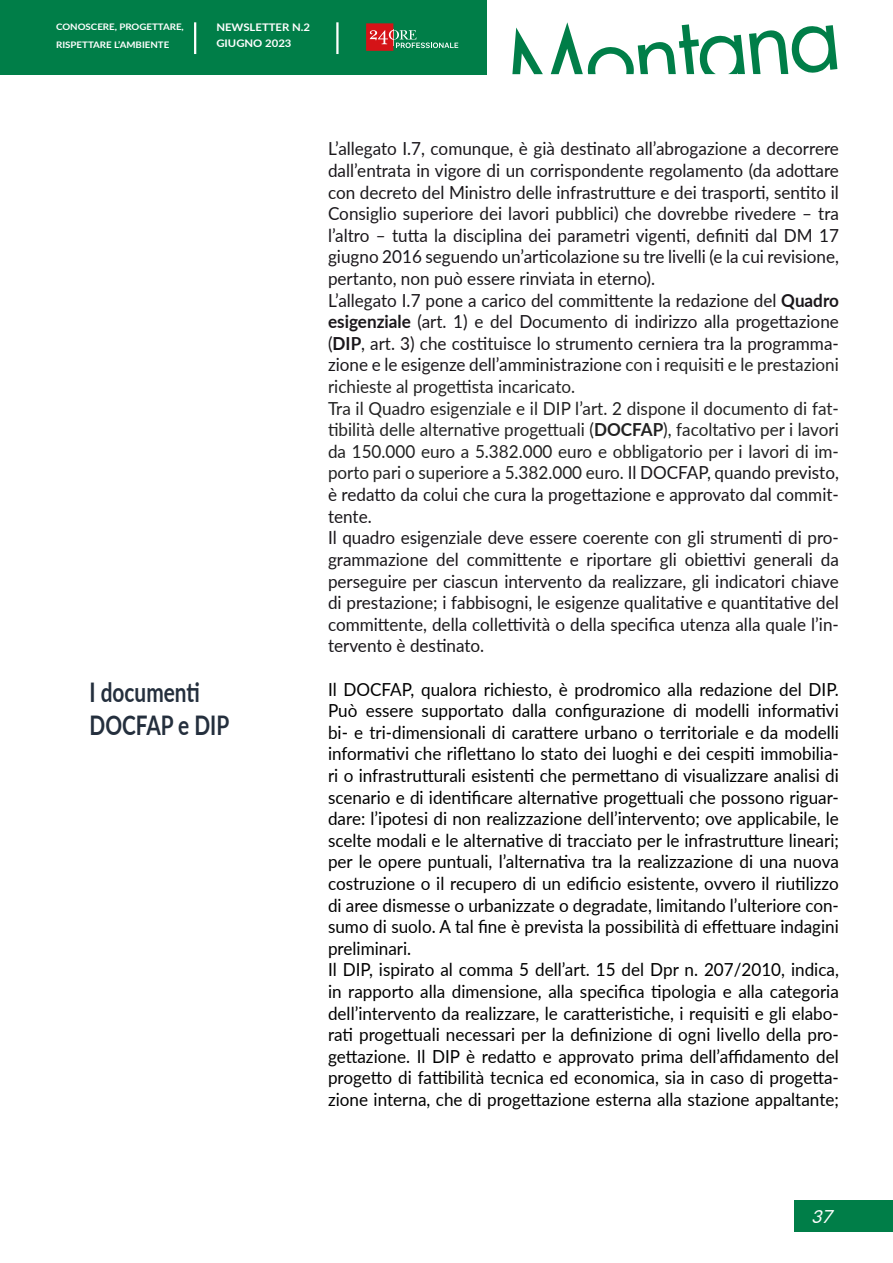
<style>
.page{position:relative;width:893px;height:1263px;background:#fff}
.page>*{position:absolute;margin:0;border:0;box-sizing:border-box;transform-origin:0 0}
.t1{font:700 27px/33px "Lato";color:#242f3d;scale:.77 1}
.t2{font:18px/21.6px "Lato";color:#1a171b;scale:.95 1}
.t3{font:18px/21.6px "Lato";color:#000;scale:.95 1}
.t4{font:italic 18px "Lato";color:#fff}
.t5{font:700 10.5px/16.2px "Lato";color:#fff;scale:1.08 1}
.t6{font:700 9px/18px "Lato";color:#fff;scale:1.08 1}
.s1{font-weight:700}
.s2{color:#222}
.s3{font-weight:700;color:#222}
</style>
<div class="page">
<div style="left:0;top:0;width:487px;height:74px;background:#007e48"></div>
<hr style="left:336px;top:22px;width:3px;height:32px;background:#fff">
<hr style="left:194px;top:22px;width:2px;height:32px;background:#fff">
<svg style="left:366px;top:23px;width:92px;height:28px"></svg>
<div style="left:794px;top:1200px;width:99px;height:31px;background:#007e48"></div>
<svg style="left:512px;top:22px;width:325px;height:52px"></svg>
<p class="t6" style="left:56px;top:17px;width:120px">CONOSCERE, PROGETTARE,<br>RISPETTARE L’AMBIENTE</p>
<p class="t5" style="left:216px;top:18px;width:88px">NEWSLETTER N.2<br>GIUGNO 2023</p>
<h1 class="t1" style="left:90px;top:675px;width:183px">I documenti<br>DOCFAP e DIP</h1>
<p class="t2" style="left:328px;top:137px;width:539px">L’allegato I.7, comunque, è già destinato all’abrogazione a decorrere dall’entrata in vigore di un corrispondente regolamento (da adottare con decreto del Ministro delle infrastrutture e dei trasporti, sentito il Consiglio superiore dei lavori pubblici) che dovrebbe rivedere – tra l’altro – tutta la disciplina dei parametri vigenti, definiti dal DM 17 giugno 2016 seguendo un’articolazione su tre livelli (e la cui revisione, pertanto, non può essere rinviata in eterno).<br>L’allegato I.7 pone a carico del committente la redazione del <span class="s1">Quadro esigenziale</span> (art. 1) e del Documento di indirizzo alla progettazione (<span class="s1">DIP</span>, art. 3) che costituisce lo strumento cerniera tra la programma&shy;zione e le esigenze dell’amministrazione <span class="s2">con i requisiti e le prestazioni richieste al progettista incaricato.<br>Tra il Quadro esigenziale e il DIP l’art. 2 dispone il documento di fat&shy;tibilità delle alternative progettuali (</span><span class="s3">DOCFAP</span><span class="s2">), facoltativo per i lavori da 150.000 euro a 5.382.000 euro e obbligatorio per i lavori di im&shy;porto pari o superiore a 5.382.000 euro.</span> Il DOCFAP, quando previsto, è redatto da colui che cura la progettazione e approvato dal commit&shy;tente.<br>Il quadro esigenziale deve essere coerente con gli strumenti di pro&shy;grammazione del committente e riportare gli obiettivi generali da perseguire per ciascun intervento da realizzare, gli indicatori chiave di prestazione; i fabbisogni, le esigenze qualitative e quantitative del committente, della collettività o della specifica utenza alla quale l’in&shy;tervento è destinato.</p>
<p class="t3" style="left:328px;top:677px;width:539px">Il DOCFAP, qualora richiesto, è prodromico alla redazione del DIP.<br>Può essere supportato dalla configurazione di modelli informativi bi- e tri-dimensionali di carattere urbano o territoriale e da modelli informativi che riflettano lo stato dei luoghi e dei cespiti immobilia&shy;ri o infrastrutturali esistenti che permettano di visualizzare analisi di scenario e di identificare alternative progettuali che possono riguar&shy;dare: l’ipotesi di non realizzazione dell’intervento; ove applicabile, le scelte modali e le alternative di tracciato per le infrastrutture lineari; per le opere puntuali, l’alternativa tra la realizzazione di una nuova costruzione o il recupero di un edificio esistente, ovvero il riutilizzo di aree dismesse o urbanizzate o degradate, limitando l’ulteriore con&shy;sumo di suolo. A tal fine è prevista la possibilità di effettuare indagini preliminari.<br>Il DIP, ispirato al comma 5 dell’art. 15 del Dpr n. 207/2010, indica, in rapporto alla dimensione, alla specifica tipologia e alla categoria dell’intervento da realizzare, le caratteristiche, i requisiti e gli elabo&shy;rati progettuali necessari per la definizione di ogni livello della pro&shy;gettazione. Il DIP è redatto e approvato prima dell’affidamento del progetto di fattibilità tecnica ed economica, sia in caso di progetta&shy;zione interna, che di progettazione esterna alla stazione appaltante;</p>
<p class="t4" style="left:811px;top:1204px;width:28px">37</p>
</div>
